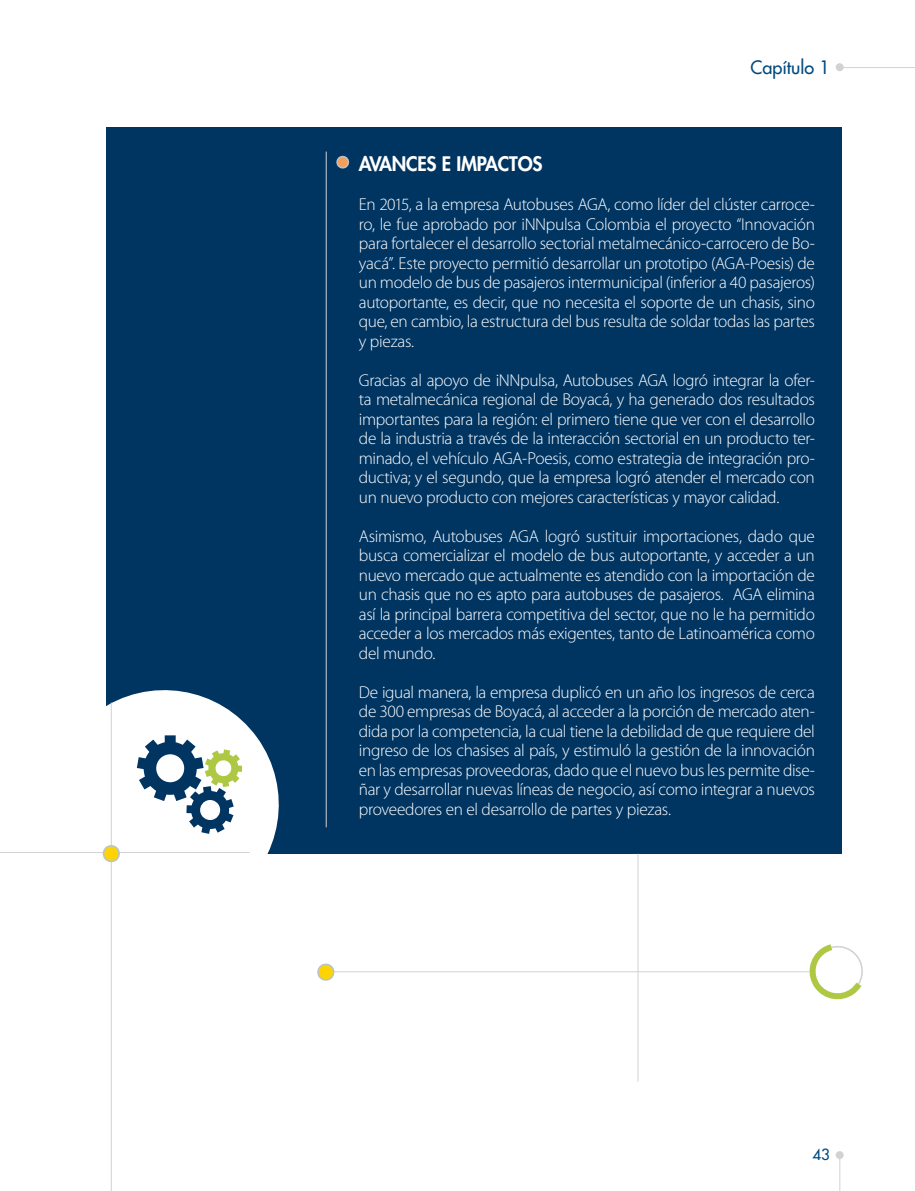
<style>
.page{position:relative;width:915px;height:1191px;background:#fff}
.page>*{position:absolute;margin:0;border:0;box-sizing:border-box;transform-origin:0 0}
.t1{font:800 19.5px "Futura Std";letter-spacing:-.01em;color:#fff}
.t2{font:500 18px "Futura Std";color:#004a7f}
.t3{font:300 17.25px/19.5px "Myriad Pro";letter-spacing:-.02em;color:#fff;text-align:justify}
.t4{font:500 15px "Futura Std";color:#004a7f}
</style>
<div class="page">
<div style="left:106px;top:128px;width:735px;height:725px;background:#003562"></div>
<hr style="left:326px;top:151px;width:1px;height:676px;background:#d1d2d4">
<svg style="left:336px;top:155px;width:14px;height:14px"></svg>
<svg style="left:106px;top:690px;width:189px;height:164px"></svg>
<hr style="left:0;top:852px;width:249px;height:1px;background:#d1d2d4">
<hr style="left:111px;top:702px;width:1px;height:489px;background:#d1d2d4">
<hr style="left:637px;top:854px;width:1px;height:227px;background:#d1d2d4">
<svg style="left:102px;top:844px;width:20px;height:19px"></svg>
<svg style="left:137px;top:735px;width:105px;height:99px"></svg>
<hr style="left:326px;top:971px;width:483px;height:1px;background:#d1d2d4">
<svg style="left:317px;top:963px;width:20px;height:18px"></svg>
<svg style="left:804px;top:944px;width:59px;height:56px"></svg>
<hr style="left:839px;top:67px;width:75px;height:1px;background:#d1d2d4">
<hr style="left:839px;top:1158px;width:1px;height:33px;background:#d1d2d4">
<div style="left:835px;top:1151px;width:8px;height:8px;background:#d1d2d4;border-radius:50%"></div>
<div style="left:835px;top:63px;width:8px;height:8px;background:#d1d2d4;border-radius:50%"></div>
<p class="t2" style="left:750px;top:56px;width:81px">Capítulo 1</p>
<p class="t1" style="left:359px;top:151px;width:185px">AVANCES E IMPACTOS</p>
<p class="t3" style="left:359px;top:195px;width:457px">En 2015, a la empresa Autobuses AGA, como líder del clúster carroce&shy;ro, le fue aprobado por iNNpulsa Colombia el proyecto “Innovación para fortalecer el desarrollo sectorial metalmecánico-carrocero de Bo&shy;yacá”. Este proyecto permitió desarrollar un prototipo (AGA-Poesis) de un modelo de bus de pasajeros intermunicipal (inferior a 40 pasajeros) autoportante, es decir, que no necesita el soporte de un chasis, sino que, en cambio, la estructura del bus resulta de soldar todas las partes y piezas.</p>
<p class="t3" style="left:359px;top:370px;width:457px">Gracias al apoyo de iNNpulsa, Autobuses AGA logró integrar la ofer&shy;ta metalmecánica regional de Boyacá, y ha generado dos resultados importantes para la región: el primero tiene que ver con el desarrollo de la industria a través de la interacción sectorial en un producto ter&shy;minado, el vehículo AGA-Poesis, como estrategia de integración pro&shy;ductiva; y el segundo, que la empresa logró atender el mercado con un nuevo producto con mejores características y mayor calidad.</p>
<p class="t3" style="left:359px;top:526px;width:457px">Asimismo, Autobuses AGA logró sustituir importaciones, dado que busca comercializar el modelo de bus autoportante, y acceder a un nuevo mercado que actualmente es atendido con la importación de un chasis que no es apto para autobuses de pasajeros. AGA elimina así la principal barrera competitiva del sector, que no le ha permitido acceder a los mercados más exigentes, tanto de Latinoamérica como del mundo.</p>
<p class="t3" style="left:359px;top:682px;width:457px">De igual manera, la empresa duplicó en un año los ingresos de cerca de 300 empresas de Boyacá, al acceder a la porción de mercado aten&shy;dida por la competencia, la cual tiene la debilidad de que requiere del ingreso de los chasises al país, y estimuló la gestión de la innovación en las empresas proveedoras, dado que el nuevo bus les permite dise&shy;ñar y desarrollar nuevas líneas de negocio, así como integrar a nuevos proveedores en el desarrollo de partes y piezas.</p>
<p class="t4" style="left:812px;top:1145px;width:19px">43</p>
</div>
